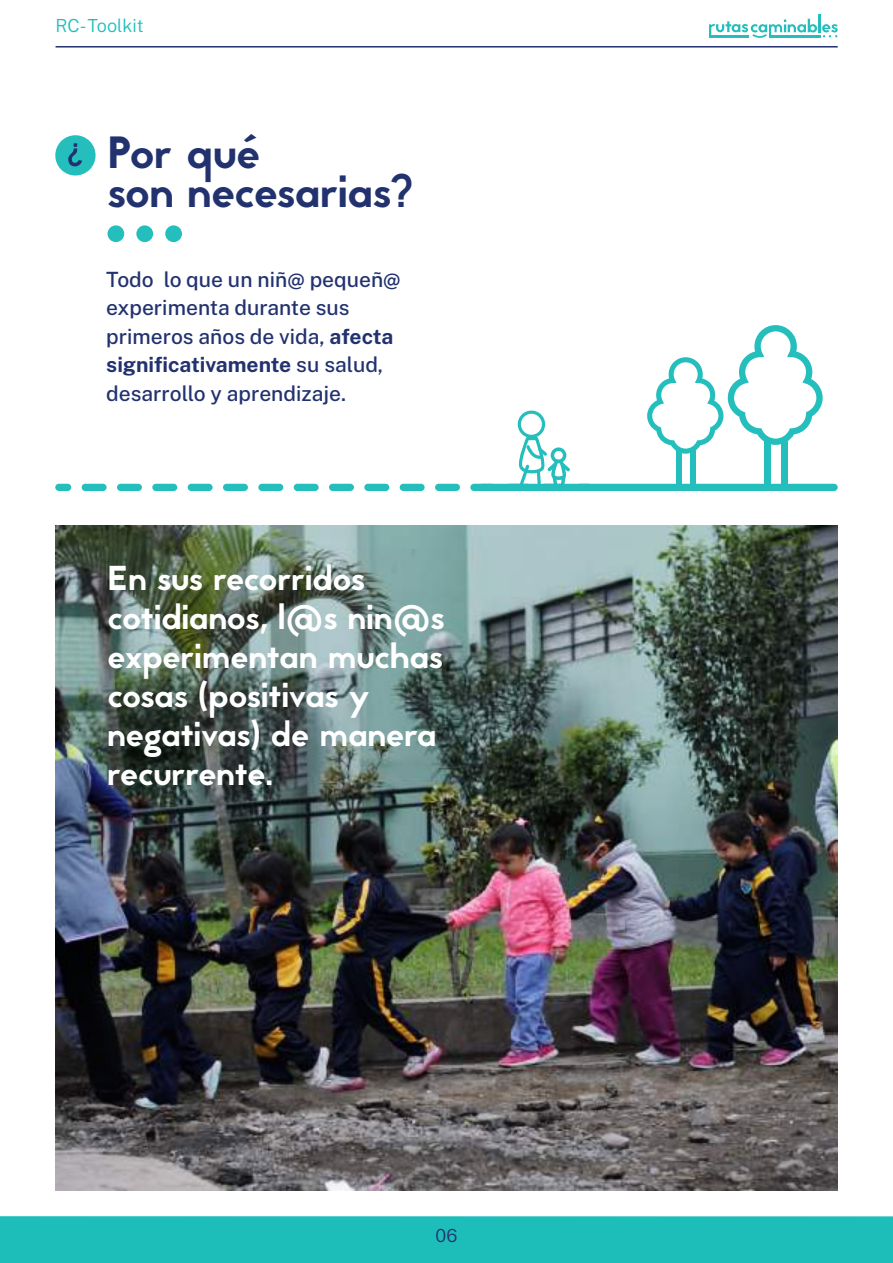
<style>
.page{position:relative;width:893px;height:1263px;background:#fff}
.page>*{position:absolute;margin:0;border:0;box-sizing:border-box;transform-origin:0 0}
.t1{font:45px/39px "Jaapokki";letter-spacing:-.005em;color:#22326f}
.t2{font:34.5px/39px "Jaapokki";letter-spacing:-.005em;color:#fff}
.t3{font:500 21px/28.5px "Public Sans";color:#22326f}
.t4{font:300 18px "Public Sans";color:#1dbeba}
.t5{font:300 18px "Public Sans";color:#20336d}
.t6{font:300 18px "Public Sans";color:#22326f}
.s1{font-weight:700}
</style>
<div class="page">
<img style="left:55px;top:525px;width:783px;height:666px">
<hr style="left:56px;top:46px;width:782px;height:2px;background:#22326f">
<div style="left:0;top:1216px;width:893px;height:47px;background:#1dbeba"></div>
<hr style="left:818px;top:14px;width:3px;height:18px;background:#24bfbc">
<svg style="left:709px;top:19px;width:129px;height:19px"></svg>
<div style="left:107px;top:225px;width:17px;height:17px;background:#24bfbc;border-radius:50%"></div>
<div style="left:136px;top:225px;width:17px;height:17px;background:#24bfbc;border-radius:50%"></div>
<div style="left:165px;top:225px;width:17px;height:17px;background:#24bfbc;border-radius:50%"></div>
<svg style="left:55px;top:135px;width:41px;height:41px"></svg>
<div style="left:478px;top:484px;width:360px;height:7px;background:#24bfbc;border-radius:4px"></div>
<div style="left:781px;top:439px;width:7px;height:51px;background:#24bfbc"></div>
<div style="left:764px;top:439px;width:7px;height:49px;background:#24bfbc"></div>
<svg style="left:647px;top:325px;width:176px;height:129px"></svg>
<div style="left:690px;top:449px;width:5px;height:41px;background:#24bfbc"></div>
<div style="left:677px;top:449px;width:5px;height:39px;background:#24bfbc"></div>
<div style="left:55px;top:484px;width:16px;height:7px;background:#24bfbc;border-radius:4px"></div>
<svg style="left:82px;top:411px;width:488px;height:80px"></svg>
<p class="t4" style="left:56px;top:12px;width:90px">RC- Toolkit</p>
<h1 class="t1" style="left:107px;top:134px;width:308px">Por qué<br>son necesarias?</h1>
<p class="t3" style="left:106px;top:263px;width:296px">Todo lo que un niñ@ pequeñ@ experimenta durante sus primeros años de vida, <span class="s1">afecta significativamente</span> su salud, desarrollo y aprendizaje.</p>
<h2 class="t2" style="left:107px;top:559px;width:339px">En sus recorridos cotidianos, l@s nin@s experimentan muchas cosas (positivas y negativas) de manera recurrente.</h2>
<p class="t5" style="left:436px;top:1222px;width:23px">06</p>
<p class="t6" style="left:441px;top:1222px;width:13px">6</p>
</div>
